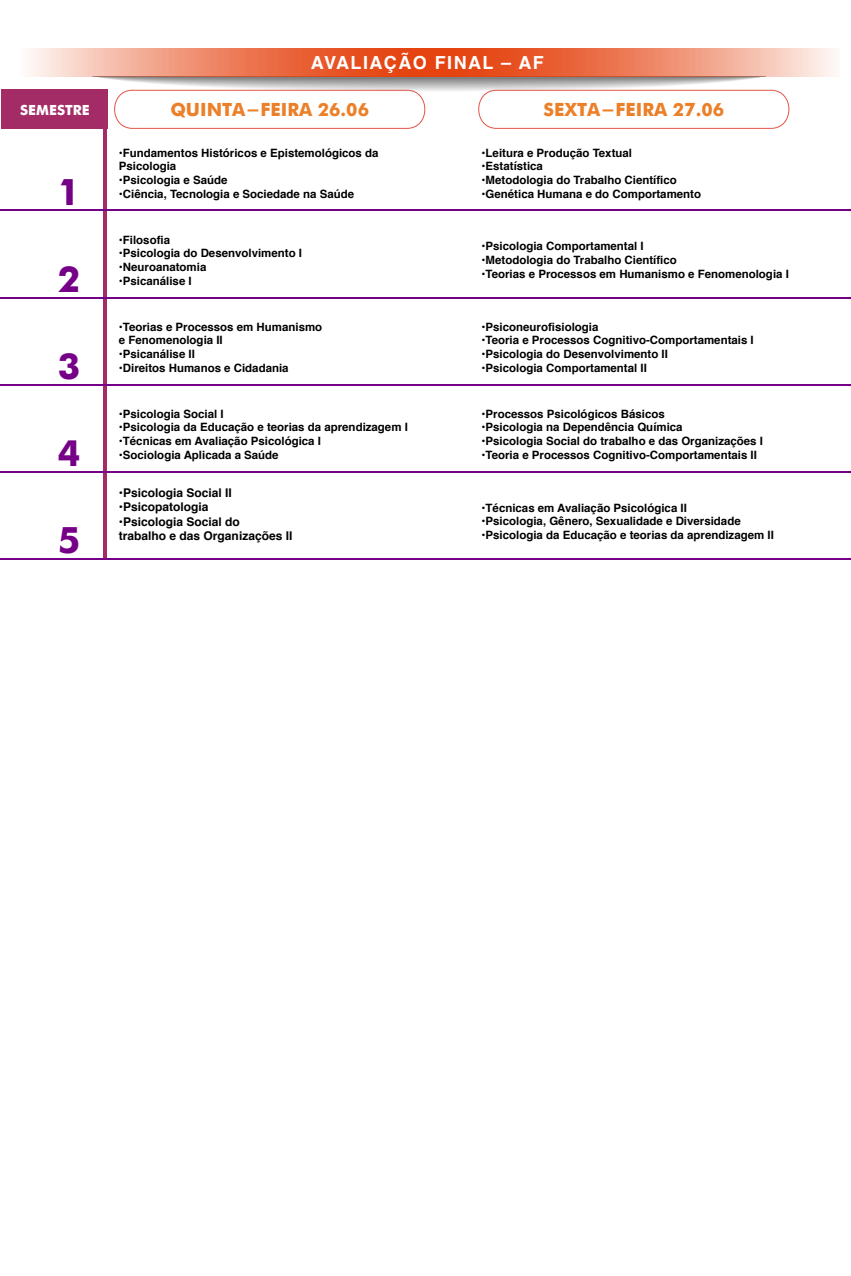
<style>
.page{position:relative;width:851px;height:1276px;background:#fff}
.page>*{position:absolute;margin:0;border:0;box-sizing:border-box;transform-origin:0 0}
.t1{font:700 36px "Futura";color:#750087}
.t2{font:700 18.3px "Futura";color:#eb8029}
.t3{font:700 18px "Helvetica";letter-spacing:.08em;color:#fff}
.t4{font:700 14.1px "Futura";color:#fff}
.t5{font:700 12px/14.4px "Helvetica";color:#000}
.t6{font:700 11.4px/13.8px "Helvetica";color:#000}
</style>
<div class="page">
<svg style="left:30px;top:49px;width:804px;height:27px;background:#ee8767"></svg>
<svg style="left:92px;top:76px;width:702px;height:54px"></svg>
<div style="left:1px;top:89px;width:106px;height:40px;background:#a32c67"></div>
<hr style="left:104px;top:91px;width:3px;height:467px;background:#a32c67">
<hr style="left:0;top:210px;width:850px;height:1px;background:#750087">
<hr style="left:0;top:297px;width:850px;height:1px;background:#750087">
<hr style="left:0;top:384px;width:850px;height:1px;background:#750087">
<hr style="left:0;top:471px;width:850px;height:1px;background:#750087">
<hr style="left:0;top:558px;width:850px;height:1px;background:#750087">
<h3 class="t3" style="left:311px;top:48px;width:234px">AVALIAÇÃO FINAL – AF</h3>
<p class="t4" style="left:20px;top:99px;width:71px">SEMESTRE</p>
<h2 class="t2" style="left:170px;top:96px;width:200px">QUINTA-FEIRA 26.06</h2>
<h2 class="t2" style="left:543px;top:96px;width:182px">SEXTA-FEIRA 27.06</h2>
<p class="t6" style="left:119px;top:146px;width:261px">•Fundamentos Históricos e Epistemológicos da<br>Psicologia</p>
<p class="t6" style="left:119px;top:173px;width:110px">•Psicologia e Saúde</p>
<p class="t6" style="left:119px;top:187px;width:237px">•Ciência, Tecnologia e Sociedade na Saúde</p>
<p class="t6" style="left:481px;top:146px;width:152px">•Leitura e Produção Textual</p>
<p class="t6" style="left:481px;top:160px;width:63px">•Estatística</p>
<p class="t6" style="left:481px;top:173px;width:197px">•Metodologia do Trabalho Científico</p>
<h1 class="t1" style="left:58px;top:165px;width:24px">1</h1>
<p class="t6" style="left:481px;top:187px;width:221px">•Genética Humana e do Comportamento</p>
<p class="t6" style="left:119px;top:233px;width:53px">•Filosofia</p>
<p class="t6" style="left:119px;top:247px;width:185px">•Psicologia do Desenvolvimento I</p>
<p class="t6" style="left:119px;top:260px;width:89px">•Neuroanatomia</p>
<p class="t6" style="left:119px;top:274px;width:74px">•Psicanálise I</p>
<p class="t6" style="left:481px;top:240px;width:164px">•Psicologia Comportamental I</p>
<p class="t6" style="left:481px;top:253px;width:197px">•Metodologia do Trabalho Científico</p>
<p class="t6" style="left:481px;top:267px;width:309px">•Teorias e Processos em Humanismo e Fenomenologia I</p>
<h1 class="t1" style="left:58px;top:252px;width:24px">2</h1>
<p class="t6" style="left:481px;top:320px;width:118px">•Psiconeurofisiologia</p>
<p class="t6" style="left:481px;top:334px;width:274px">•Teoria e Processos Cognitivo-Comportamentais I</p>
<p class="t6" style="left:481px;top:347px;width:188px">•Psicologia do Desenvolvimento II</p>
<p class="t6" style="left:119px;top:320px;width:205px">•Teorias e Processos em Humanismo e Fenomenologia II</p>
<p class="t6" style="left:119px;top:347px;width:78px">•Psicanálise II</p>
<p class="t6" style="left:119px;top:361px;width:171px">•Direitos Humanos e Cidadania</p>
<h1 class="t1" style="left:58px;top:339px;width:24px">3</h1>
<p class="t6" style="left:481px;top:361px;width:167px">•Psicologia Comportamental II</p>
<p class="t6" style="left:119px;top:407px;width:106px">•Psicologia Social I</p>
<p class="t6" style="left:119px;top:421px;width:290px">•Psicologia da Educação e teorias da aprendizagem I</p>
<p class="t6" style="left:119px;top:434px;width:204px">•Técnicas em Avaliação Psicológica I</p>
<p class="t6" style="left:119px;top:448px;width:161px">•Sociologia Aplicada a Saúde</p>
<p class="t6" style="left:481px;top:407px;width:185px">•Processos Psicológicos Básicos</p>
<p class="t6" style="left:481px;top:421px;width:202px">•Psicologia na Dependência Química</p>
<p class="t6" style="left:481px;top:434px;width:283px">•Psicologia Social do trabalho e das Organizações I</p>
<h1 class="t1" style="left:58px;top:426px;width:24px">4</h1>
<p class="t6" style="left:481px;top:448px;width:277px">•Teoria e Processos Cognitivo-Comportamentais II</p>
<p class="t5" style="left:119px;top:485px;width:114px">•Psicologia Social II</p>
<p class="t5" style="left:119px;top:500px;width:91px">•Psicopatologia</p>
<p class="t5" style="left:119px;top:514px;width:175px">•Psicologia Social do<br>trabalho e das Organizações II</p>
<p class="t6" style="left:481px;top:501px;width:207px">•Técnicas em Avaliação Psicológica II</p>
<p class="t6" style="left:481px;top:514px;width:260px">•Psicologia, Gênero, Sexualidade e Diversidade</p>
<p class="t6" style="left:481px;top:528px;width:294px">•Psicologia da Educação e teorias da aprendizagem II</p>
<h1 class="t1" style="left:58px;top:513px;width:24px">5</h1>
</div>
